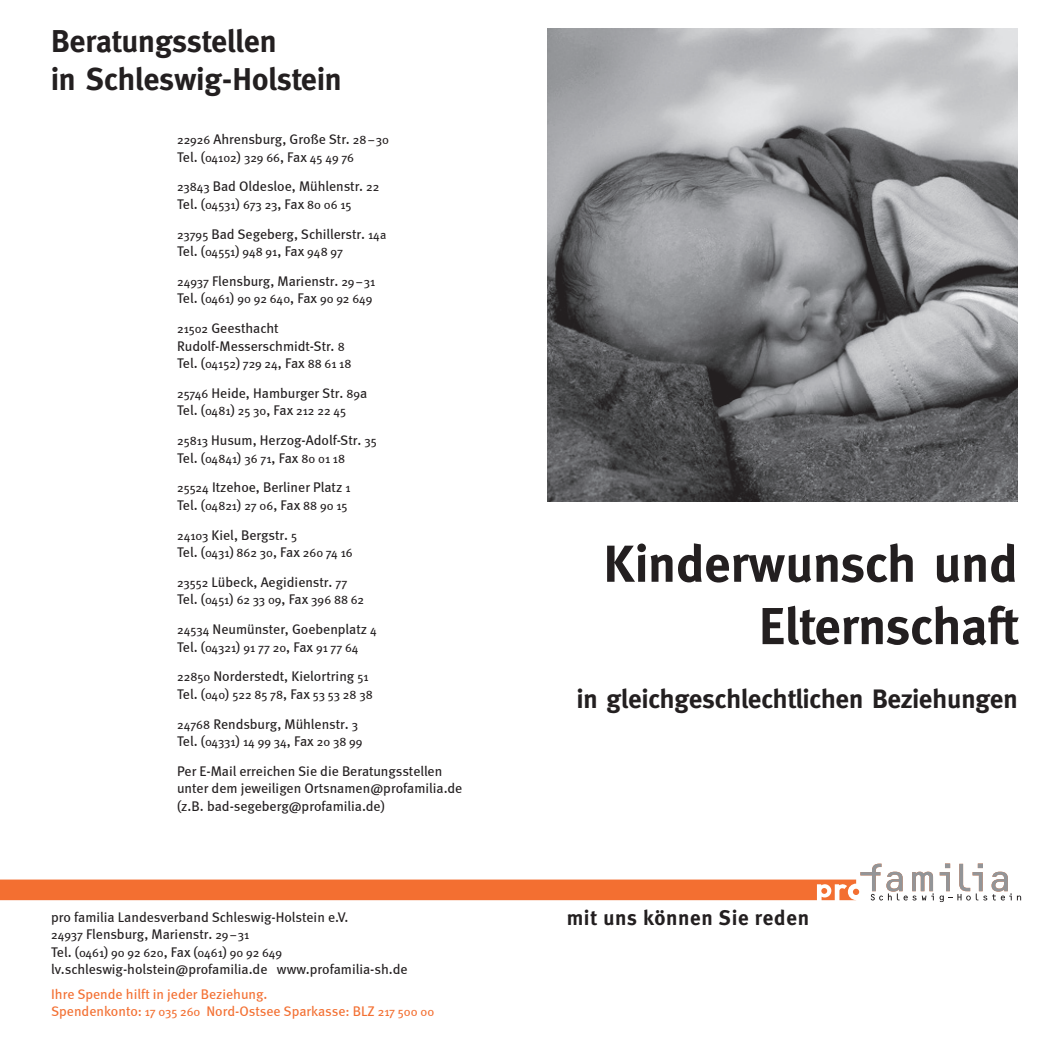
<style>
.page{position:relative;width:1042px;height:1042px;background:#fff}
.page>*{position:absolute;margin:0;border:0;box-sizing:border-box;transform-origin:0 0}
.t1{font:700 51.98px/62.3px "Meta";color:#231f20;text-align:right}
.t2{font:700 31.5px/38.5px "Meta";color:#231f20}
.t3{font:700 26.6px "Meta";color:#231f20}
.t4{font:700 21px "Meta Plus";letter-spacing:.03em;color:#231f20}
.t5{font:14px/17.5px "Meta";color:#231f20}
.t6{font:14px/17.5px "Meta";color:#f36f31}
.t7{font:12.25px "Meta";letter-spacing:-.005em;color:#231f20}
.s1{font-size:12.25px}
.s2{font-size:14px}
</style>
<div class="page">
<svg style="left:0;top:863px;width:1011px;height:39px"></svg>
<svg style="left:1017px;top:895px;width:4px;height:5px"></svg>
<img style="left:547px;top:29px;width:470px;height:473px">
<h2 class="t2" style="left:51px;top:22px;width:292px">Beratungsstellen<br>in Schleswig-Holstein</h2>
<p class="t5" style="left:177px;top:130px;width:213px"><span class="s1">22926</span> Ahrensburg, Große Str. <span class="s1">28–30</span></p>
<p class="t7" style="left:177px;top:150px;width:179px"><span class="s2">Tel. (</span>04102<span class="s2">)</span> 329 66<span class="s2">, Fax</span> 45 49 76</p>
<p class="t5" style="left:177px;top:177px;width:204px"><span class="s1">23843</span> Bad Oldesloe, Mühlenstr. <span class="s1">22</span></p>
<p class="t7" style="left:177px;top:197px;width:176px"><span class="s2">Tel. (</span>04531<span class="s2">)</span> 673 23<span class="s2">, Fax</span> 80 06 15</p>
<p class="t5" style="left:177px;top:225px;width:211px"><span class="s1">23795</span> Bad Segeberg, Schillerstr. <span class="s1">14a</span></p>
<p class="t7" style="left:177px;top:245px;width:167px"><span class="s2">Tel. (</span>04551<span class="s2">)</span> 948 91<span class="s2">, Fax</span> 948 97</p>
<p class="t5" style="left:177px;top:272px;width:200px"><span class="s1">24937</span> Flensburg, Marienstr. <span class="s1">29–31</span></p>
<p class="t7" style="left:177px;top:292px;width:197px"><span class="s2">Tel. (</span>0461<span class="s2">)</span> 90 92 640<span class="s2">, Fax</span> 90 92 649</p>
<p class="t5" style="left:177px;top:319px;width:169px"><span class="s1">21502</span> Geesthacht<br>Rudolf-Messerschmidt-Str. <span class="s1">8</span></p>
<p class="t7" style="left:177px;top:357px;width:176px"><span class="s2">Tel. (</span>04152<span class="s2">)</span> 729 24<span class="s2">, Fax</span> 88 61 18</p>
<p class="t5" style="left:177px;top:384px;width:192px"><span class="s1">25746</span> Heide, Hamburger Str. <span class="s1">89</span>a</p>
<p class="t7" style="left:177px;top:404px;width:170px"><span class="s2">Tel. (</span>0481<span class="s2">)</span> 25 30<span class="s2">, Fax</span> 212 22 45</p>
<p class="t5" style="left:177px;top:431px;width:201px"><span class="s1">25813</span> Husum, Herzog-Adolf-Str. <span class="s1">35</span></p>
<p class="t7" style="left:177px;top:451px;width:169px"><span class="s2">Tel. (</span>04841<span class="s2">)</span> 36 71<span class="s2">, Fax</span> 80 01 18</p>
<p class="t5" style="left:177px;top:478px;width:175px"><span class="s1">25524</span> Itzehoe, Berliner Platz <span class="s1">1</span></p>
<p class="t7" style="left:177px;top:498px;width:172px"><span class="s2">Tel. (</span>04821<span class="s2">)</span> 27 06<span class="s2">, Fax</span> 88 90 15</p>
<p class="t5" style="left:177px;top:526px;width:122px"><span class="s1">24103</span> Kiel, Bergstr. <span class="s1">5</span></p>
<p class="t7" style="left:177px;top:546px;width:177px"><span class="s2">Tel. (</span>0431<span class="s2">)</span> 862 30<span class="s2">, Fax</span> 260 74 16</p>
<p class="t5" style="left:177px;top:573px;width:172px"><span class="s1">23552</span> Lübeck, Aegidienstr. <span class="s1">77</span></p>
<p class="t7" style="left:177px;top:593px;width:189px"><span class="s2">Tel. (</span>0451<span class="s2">)</span> 62 33 09<span class="s2">, Fax</span> 396 88 62</p>
<p class="t5" style="left:177px;top:620px;width:201px"><span class="s1">24534</span> Neumünster, Goebenplatz <span class="s1">4</span></p>
<p class="t7" style="left:177px;top:640px;width:183px"><span class="s2">Tel. (</span>04321<span class="s2">)</span> 91 77 20<span class="s2">, Fax</span> 91 77 64</p>
<p class="t5" style="left:177px;top:667px;width:193px"><span class="s1">22850</span> Norderstedt, Kielortring <span class="s1">51</span></p>
<p class="t7" style="left:177px;top:687px;width:197px"><span class="s2">Tel. (</span>040<span class="s2">)</span> 522 85 78<span class="s2">, Fax</span> 53 53 28 38</p>
<p class="t5" style="left:177px;top:715px;width:182px"><span class="s1">24768</span> Rendsburg, Mühlenstr. <span class="s1">3</span></p>
<p class="t7" style="left:177px;top:735px;width:187px"><span class="s2">Tel. (</span>04331<span class="s2">)</span> 14 99 34<span class="s2">, Fax</span> 20 38 99</p>
<p class="t5" style="left:177px;top:762px;width:287px">Per E-Mail erreichen Sie die Beratungsstellen unter dem jeweiligen Ortsnamen@profamilia.de (z.B. bad-segeberg@profamilia.de)</p>
<p class="t5" style="left:51px;top:907px;width:299px">pro familia Landesverband Schleswig-Holstein e.V.<br><span class="s1">24937</span> Flensburg, Marienstr. <span class="s1">29–31</span></p>
<p class="t7" style="left:51px;top:945px;width:233px"><span class="s2">Tel. (</span>0461<span class="s2">)</span> 90 92 620<span class="s2">, Fax (</span>0461<span class="s2">)</span> 90 92 649</p>
<p class="t5" style="left:51px;top:960px;width:358px">lv.schleswig-holstein@profamilia.de www.profamilia-sh.de</p>
<p class="t6" style="left:51px;top:984px;width:385px">Ihre Spende hilft in jeder Beziehung.<br>Spendenkonto: <span class="s1">17 035 260</span> Nord-Ostsee Sparkasse: BLZ <span class="s1">217 500 00</span></p>
<h1 class="t1" style="left:603px;top:532px;width:416px">Kinderwunsch und<br>Elternschaft</h1>
<h3 class="t3" style="left:577px;top:683px;width:442px">in gleichgeschlechtlichen Beziehungen</h3>
<h3 class="t4" style="left:567px;top:905px;width:244px">mit uns können Sie reden</h3>
</div>
